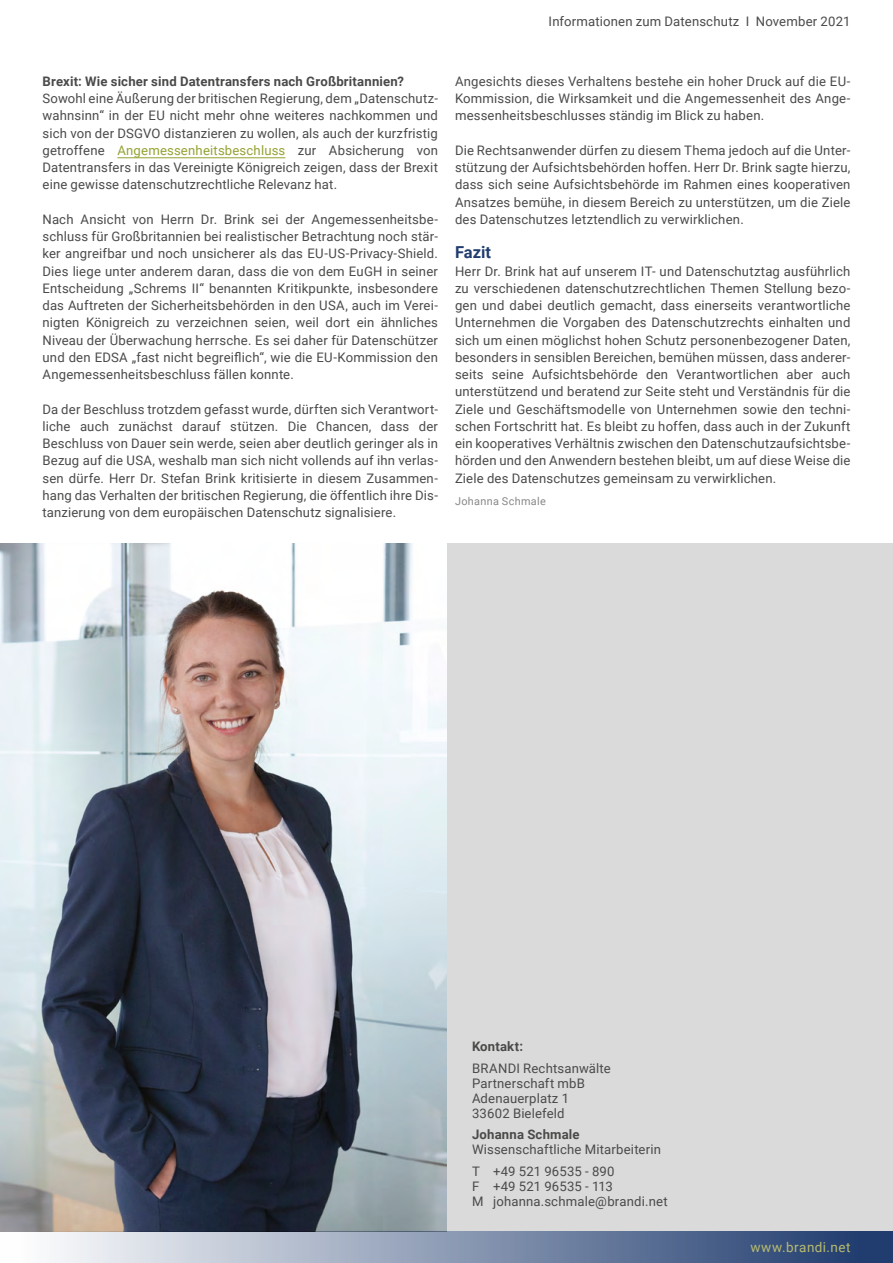
<style>
.page{position:relative;width:893px;height:1263px;background:#fff}
.page>*{position:absolute;margin:0;border:0;box-sizing:border-box;transform-origin:0 0}
.Überschrift{font:700 16.5px "Roboto";color:#213d6f}
.t1{font:13.5px "Roboto";letter-spacing:.035em;color:#b8bb6e}
.Fließtext{font:13.2px/17.2px "Roboto";letter-spacing:.01em;color:#4a4a49;text-align:justify}
.Kontaktdaten{font:13.2px/15px "Roboto";letter-spacing:.01em;color:#4a4a49}
.Überschrift_Unterpun{font:700 13.2px "Roboto";letter-spacing:.015em;color:#4a4a49}
.Kontaktdaten-2{font:700 13.2px "Roboto";letter-spacing:.015em;color:#4a4a49}
.Autorenname_unter_Te{font:10.8px "Roboto";letter-spacing:.03em;color:#878787}
.s1{color:#96a132}
.s2{font-weight:700}
</style>
<div class="page">
<hr style="left:117px;top:157px;width:168px;height:1px;background:#96a132">
<div style="left:446px;top:543px;width:447px;height:688px;background:#dadada"></div>
<img style="left:0;top:543px;width:446px;height:688px">
<div style="left:0;top:1231px;width:893px;height:32px;background:linear-gradient(to right,#fff,#19366a)"></div>
<p class="Fließtext" style="left:549px;top:12px;width:303px">Informationen zum Datenschutz I November 2021</p>
<p class="Überschrift_Unterpun" style="left:43px;top:72px;width:363px">Brexit: Wie sicher sind Datentransfers nach Großbritannien?</p>
<p class="Fließtext" style="left:43px;top:89px;width:397px">Sowohl eine Äußerung der britischen Regierung, dem „Datenschutz&shy;wahnsinn“ in der EU nicht mehr ohne weiteres nachkommen und sich von der DSGVO distanzieren zu wollen, als auch der kurzfristig getroffene <span class="s1">Angemessenheitsbeschluss</span> zur Absicherung von Datentransfers in das Vereinigte Königreich zeigen, dass der Brexit eine gewisse datenschutzrechtliche Relevanz hat.</p>
<p class="Fließtext" style="left:43px;top:210px;width:397px">Nach Ansicht von Herrn Dr. Brink sei der Angemessenheitsbe&shy;schluss für Großbritannien bei realistischer Betrachtung noch stär&shy;ker angreifbar und noch unsicherer als das EU-US-Privacy-Shield.<br>Dies liege unter anderem daran, dass die von dem EuGH in seiner Entscheidung „Schrems II“ benannten Kritikpunkte, insbesondere das Auftreten der Sicherheitsbehörden in den USA, auch im Verei&shy;nigten Königreich zu verzeichnen seien, weil dort ein ähnliches Niveau der Überwachung herrsche. Es sei daher für Datenschützer und den EDSA „fast nicht begreiflich“, wie die EU-Kommission den Angemessenheitsbeschluss fällen konnte.</p>
<p class="Fließtext" style="left:43px;top:400px;width:397px">Da der Beschluss trotzdem gefasst wurde, dürften sich Verantwort&shy;liche auch zunächst darauf stützen. Die Chancen, dass der Beschluss von Dauer sein werde, seien aber deutlich geringer als in Bezug auf die USA, weshalb man sich nicht vollends auf ihn verlas&shy;sen dürfe. Herr Dr. Stefan Brink kritisierte in diesem Zusammen&shy;hang das Verhalten der britischen Regierung, die öffentlich ihre Dis&shy;tanzierung von dem europäischen Datenschutz signalisiere.</p>
<p class="Fließtext" style="left:455px;top:72px;width:397px">Angesichts dieses Verhaltens bestehe ein hoher Druck auf die EU-Kommission, die Wirksamkeit und die Angemessenheit des Ange&shy;messenheitsbeschlusses ständig im Blick zu haben.</p>
<p class="Fließtext" style="left:455px;top:141px;width:397px">Die Rechtsanwender dürfen zu diesem Thema jedoch auf die Unter&shy;stützung der Aufsichtsbehörden hoffen. Herr Dr. Brink sagte hierzu, dass sich seine Aufsichtsbehörde im Rahmen eines kooperativen Ansatzes bemühe, in diesem Bereich zu unterstützen, um die Ziele des Datenschutzes letztendlich zu verwirklichen.</p>
<p class="Überschrift" style="left:455px;top:241px;width:38px">Fazit</p>
<p class="Fließtext" style="left:455px;top:262px;width:397px">Herr Dr. Brink hat auf unserem IT- und Datenschutztag ausführlich zu verschiedenen datenschutzrechtlichen Themen Stellung bezo&shy;gen und dabei deutlich gemacht, dass einerseits verantwortliche Unternehmen die Vorgaben des Datenschutzrechts einhalten und sich um einen möglichst hohen Schutz personenbezogener Daten, besonders in sensiblen Bereichen, bemühen müssen, dass anderer&shy;seits seine Aufsichtsbehörde den Verantwortlichen aber auch unterstützend und beratend zur Seite steht und Verständnis für die Ziele und Geschäftsmodelle von Unternehmen sowie den techni&shy;schen Fortschritt hat. Es bleibt zu hoffen, dass auch in der Zukunft ein kooperatives Verhältnis zwischen den Datenschutzaufsichtsbe&shy;hörden und den Anwendern bestehen bleibt, um auf diese Weise die Ziele des Datenschutzes gemeinsam zu verwirklichen.</p>
<p class="Autorenname_unter_Te" style="left:455px;top:494px;width:92px">Johanna Schmale</p>
<p class="Kontaktdaten-2" style="left:472px;top:1037px;width:53px">Kontakt:</p>
<p class="Kontaktdaten" style="left:472px;top:1060px;width:140px">BRANDI Rechtsanwälte<br>Partnerschaft mbB<br>Adenauerplatz 1<br>33602 Bielefeld</p>
<p class="Kontaktdaten" style="left:472px;top:1126px;width:190px"><span class="s2">Johanna Schmale<br></span>Wissenschaftliche Mitarbeiterin</p>
<p class="Kontaktdaten" style="left:472px;top:1163px;width:197px">T +49 521 96535 - 890<br>F +49 521 96535 - 113<br>M johanna.schmale@brandi.net</p>
<p class="t1" style="left:750px;top:1237px;width:102px">www.brandi.net</p>
</div>
